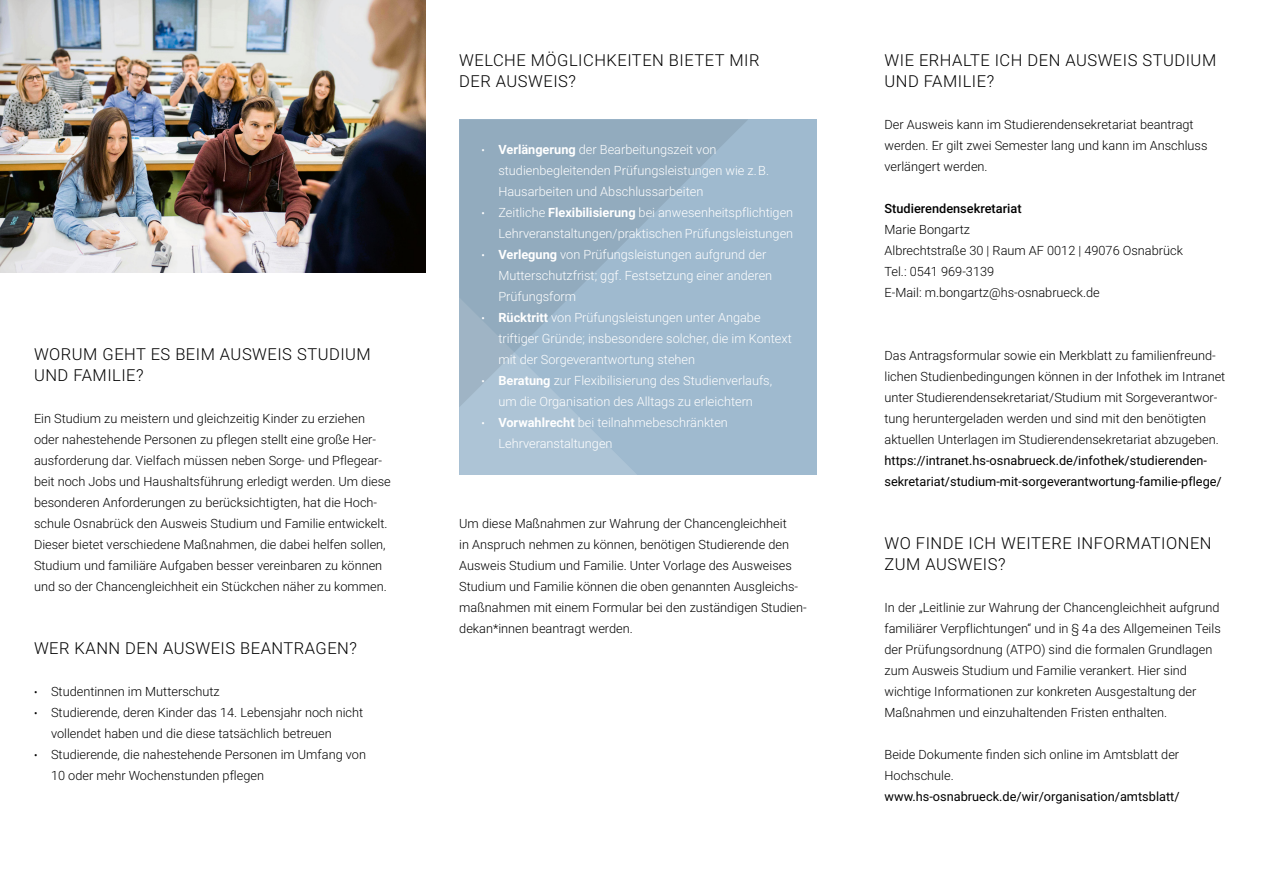
<style>
.page{position:relative;width:1263px;height:893px;background:#fff}
.page>*{position:absolute;margin:0;border:0;box-sizing:border-box;transform-origin:0 0}
.Head_H2___Innen{font:300 16.5px/21px "Roboto";letter-spacing:.03em;color:#000}
.Copytext___Light{font:300 12.75px/21px "Roboto";color:#000}
.t1{font:300 12.75px/21px "Roboto";color:#fff}
.Subhead___Groß___Kle{font:12.75px/21px "Roboto";color:#000}
.Copytext___Light-2{font:12.75px "Roboto";color:#000}
.Copytext___Medium{font:500 12.75px "Roboto";color:#000}
.s1{font-size:10.5px}
.s2{font-weight:700}
</style>
<div class="page">
<div style="left:459px;top:119px;width:357px;height:356px;background:#9fbacf"></div>
<svg style="left:460px;top:407px;width:177px;height:68px"></svg>
<svg style="left:459px;top:120px;width:288px;height:287px"></svg>
<img style="left:0;top:0;width:425px;height:272px">
<p class="Head_H2___Innen" style="left:34px;top:343px;width:338px">WORUM GEHT ES BEIM AUSWEIS STUDIUM<br>UND FAMILIE?</p>
<p class="Copytext___Light" style="left:34px;top:407px;width:358px">Ein Studium zu meistern und gleichzeitig Kinder zu erziehen oder nahestehende Personen zu pflegen stellt eine große Her&shy;ausforderung dar. Vielfach müssen neben Sorge- und Pflegear&shy;beit noch Jobs und Haushaltsführung erledigt werden. Um diese besonderen Anforderungen zu berücksichtigten, hat die Hoch&shy;schule Osnabrück den Ausweis Studium und Familie entwickelt.<br>Dieser bietet verschiedene Maßnahmen, die dabei helfen sollen, Studium und familiäre Aufgaben besser vereinbaren zu können und so der Chancengleichheit ein Stückchen näher zu kommen.</p>
<p class="Head_H2___Innen" style="left:34px;top:637px;width:324px">WER KANN DEN AUSWEIS BEANTRAGEN?</p>
<p class="Copytext___Light" style="left:34px;top:680px;width:187px"><span class="s1">•</span> Studentinnen im Mutterschutz</p>
<p class="Copytext___Light" style="left:51px;top:701px;width:314px;text-indent:-17px"><span class="s1">•</span> Studierende, deren Kinder das 14. Lebensjahr noch nicht vollendet haben und die diese tatsächlich betreuen</p>
<p class="Copytext___Light" style="left:51px;top:743px;width:316px;text-indent:-17px"><span class="s1">•</span> Studierende, die nahestehende Personen im Umfang von<br>10 oder mehr Wochenstunden pflegen</p>
<p class="Head_H2___Innen" style="left:459px;top:49px;width:302px">WELCHE MÖGLICHKEITEN BIETET MIR<br>DER AUSWEIS?</p>
<p class="t1" style="left:498px;top:138px;width:272px;text-indent:-17px"><span class="s1">•</span> <span class="s2">Verlängerung</span> der Bearbeitungszeit von -studienbegleitenden Prüfungsleistungen wie z. B.<br>Hausarbeiten und Abschlussarbeiten</p>
<p class="t1" style="left:481px;top:201px;width:313px;text-align:right"><span class="s1">•</span> Zeitliche <span class="s2">Flexibilisierung</span> bei anwesenheitspflichtigen<br>Lehrveranstaltungen/praktischen Prüfungsleistungen</p>
<p class="t1" style="left:498px;top:243px;width:275px;text-indent:-17px"><span class="s1">•</span> <span class="s2">Verlegung</span> von Prüfungsleistungen aufgrund der<br>Mutterschutzfrist; ggf. Festsetzung einer anderen<br>Prüfungsform</p>
<p class="t1" style="left:498px;top:306px;width:295px;text-indent:-17px"><span class="s1">•</span> <span class="s2">Rücktritt</span> von Prüfungsleistungen unter Angabe triftiger Gründe; insbesondere solcher, die im Kontext mit der Sorgeverantwortung stehen</p>
<p class="t1" style="left:481px;top:369px;width:292px;text-align:center"><span class="s1">•</span> <span class="s2">Beratung</span> zur Flexibilisierung des Studienverlaufs, um die Organisation des Alltags zu erleichtern</p>
<p class="t1" style="left:498px;top:411px;width:231px;text-indent:-17px"><span class="s1">•</span> <span class="s2">Vorwahlrecht</span> bei teilnahmebeschränkten<br>Lehrveranstaltungen</p>
<p class="Copytext___Light" style="left:459px;top:512px;width:349px">Um diese Maßnahmen zur Wahrung der Chancengleichheit<br>in Anspruch nehmen zu können, benötigen Studierende den Ausweis Studium und Familie. Unter Vorlage des Ausweises Studium und Familie können die oben genannten Ausgleichs&shy;maßnahmen mit einem Formular bei den zuständigen Studien&shy;dekan*innen beantragt werden.</p>
<p class="Head_H2___Innen" style="left:884px;top:49px;width:333px">WIE ERHALTE ICH DEN AUSWEIS STUDIUM<br>UND FAMILIE?</p>
<p class="Copytext___Light" style="left:884px;top:113px;width:324px">Der Ausweis kann im Studierendensekretariat beantragt werden. Er gilt zwei Semester lang und kann im Anschluss verlängert werden.</p>
<p class="Copytext___Medium" style="left:884px;top:199px;width:139px">Studierendensekretariat</p>
<p class="Copytext___Light" style="left:884px;top:218px;width:300px">Marie Bongartz<br>Albrechtstraße 30 | Raum AF 0012 | 49076 Osnabrück</p>
<p class="Copytext___Light" style="left:884px;top:260px;width:217px">Tel.: 0541 969-3139<br>E-Mail: m.bongartz@hs-osnabrueck.de</p>
<p class="Copytext___Light" style="left:884px;top:344px;width:342px">Das Antragsformular sowie ein Merkblatt zu familienfreund&shy;lichen Studienbedingungen können in der Infothek im Intranet unter Studierendensekretariat/Studium mit Sorgeverantwor&shy;tung heruntergeladen werden und sind mit den benötigten aktuellen Unterlagen im Studierendensekretariat abzugeben.</p>
<p class="Subhead___Groß___Kle" style="left:884px;top:449px;width:339px">https://intranet.hs-osnabrueck.de/infothek/studierenden&shy;sekretariat/studium-mit-sorgeverantwortung-familie-pflege/</p>
<p class="Head_H2___Innen" style="left:884px;top:532px;width:329px">WO FINDE ICH WEITERE INFORMATIONEN<br>ZUM AUSWEIS?</p>
<p class="Copytext___Light" style="left:884px;top:596px;width:338px">In der „Leitlinie zur Wahrung der Chancengleichheit aufgrund familiärer Verpflichtungen“ und in § 4 a des Allgemeinen Teils der Prüfungsordnung (ATPO) sind die formalen Grundlagen zum Ausweis Studium und Familie verankert. Hier sind wichtige Informationen zur konkreten Ausgestaltung der Maßnahmen und einzuhaltenden Fristen enthalten.</p>
<p class="Copytext___Light" style="left:884px;top:743px;width:296px">Beide Dokumente finden sich online im Amtsblatt der<br>Hochschule.</p>
<p class="Copytext___Light-2" style="left:884px;top:787px;width:297px">www.hs-osnabrueck.de/wir/organisation/amtsblatt/</p>
</div>
